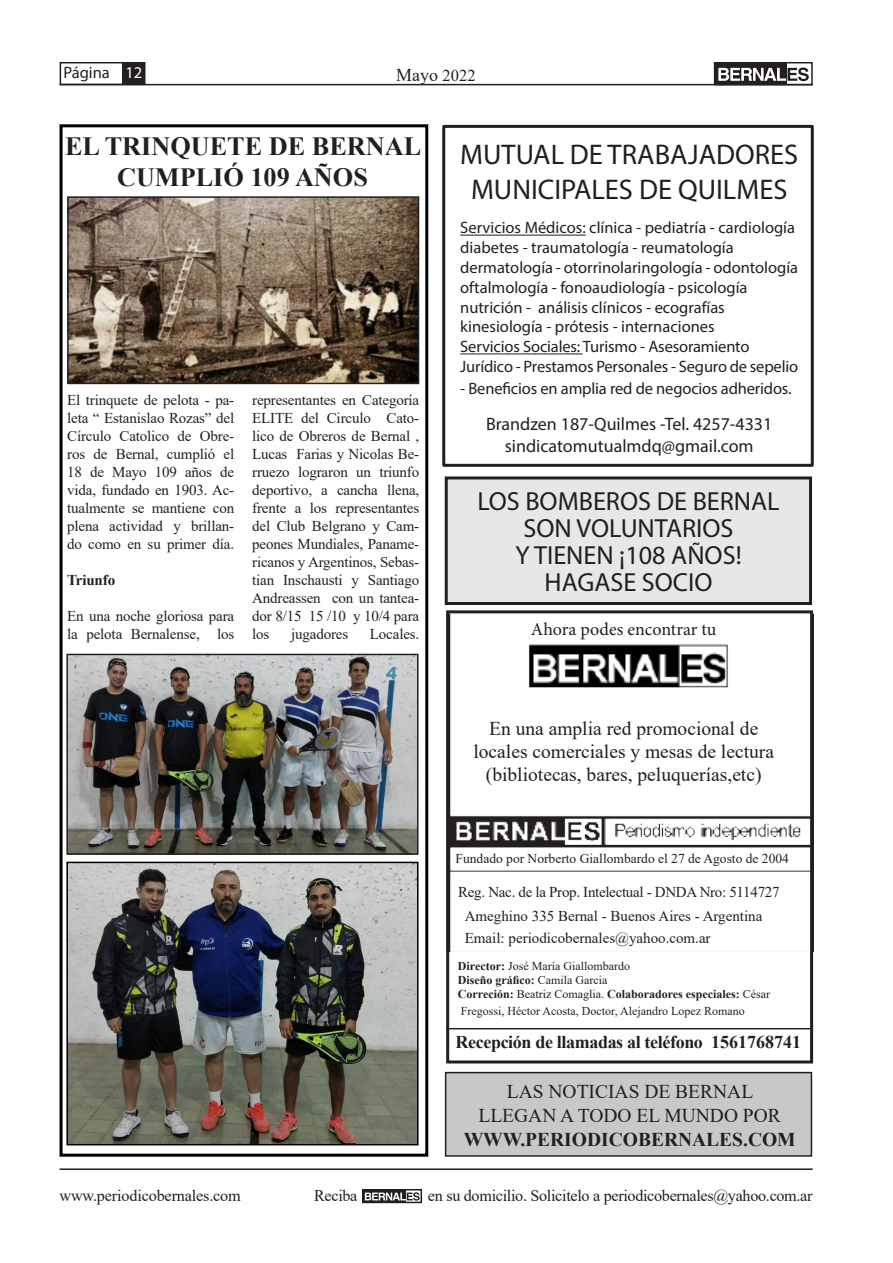
<style>
.page{position:relative;width:893px;height:1263px;background:#fff}
.page>*{position:absolute;margin:0;border:0;box-sizing:border-box;transform-origin:0 0}
.t1{font:28.5px "Myriad Pro";color:#231f20}
.t2{font:26.25px "Myriad Pro";color:#231f20}
.t3{font:700 26.25px/31.5px "Times New Roman";color:#231f20;text-align:center}
.t4{font:19.5px/23.4px "Times New Roman";color:#231f20;text-align:center}
.t5{font:700 19.5px "Times New Roman";color:#231f20}
.t6{font:18px "Myriad Pro";color:#231f20}
.t7{font:700 18px "Times New Roman";letter-spacing:-.02em;color:#231f20}
.t8{font:18px "Minion Pro";color:#231f20}
.t9{font:700 18px "Times New Roman";color:#231f20}
.t10{font:18px "Times New Roman";color:#231f20}
.t11{font:16.5px/19.8px "Myriad Pro";color:#231f20}
.t12{font:16.2px "Times New Roman";letter-spacing:-.02em;color:#231f20}
.t13{font:15px/18px "Times New Roman";letter-spacing:-.01em;color:#231f20;text-align:justify}
.t14{font:700 15px "Times New Roman";letter-spacing:-.01em;color:#231f20}
.t15{font:13.5px/16.5px "Times New Roman";letter-spacing:-.04em;color:#231f20}
.t16{font:13.5px "Times New Roman";color:#231f20}
.t17{font:13.5px "Times New Roman";letter-spacing:-.02em;color:#231f20}
.t18{font:700 12px "Times New Roman";color:#231f20}
.t19{font:12px "Times New Roman";color:#231f20}
.s1{color:#fff}
.s2{font-size:16.5px}
.s3{font-weight:700}
.s4{font-weight:400}
</style>
<div class="page">
<div style="left:122px;top:63px;width:23px;height:21px;background:#231f20"></div>
<div style="left:60px;top:62px;width:85px;height:23px;border:2px solid #231f20"></div>
<hr style="left:60px;top:84px;width:753px;height:1px;background:#231f20">
<hr style="left:60px;top:1168px;width:753px;height:2px;background:#231f20">
<div style="left:715px;top:63px;width:72px;height:22px;background:#231f20"></div>
<svg style="left:718px;top:68px;width:91px;height:13px"></svg>
<div style="left:714px;top:62px;width:99px;height:23px;border:2px solid #231f20"></div>
<svg style="left:365px;top:1192px;width:54px;height:8px"></svg>
<div style="left:362px;top:1189px;width:60px;height:14px;border:2px solid #231f20"></div>
<img style="left:450px;top:614px;width:359px;height:337px">
<div style="left:455px;top:876px;width:335px;height:34px;background:#fff"></div>
<div style="left:446px;top:610px;width:367px;height:453px;border:3px solid #231f20"></div>
<hr style="left:446px;top:1028px;width:367px;height:1px;background:#231f20">
<div style="left:442px;top:125px;width:372px;height:342px;border:3px solid #231f20"></div>
<hr style="left:460px;top:235px;width:126px;height:1px;background:#231f20">
<hr style="left:460px;top:353px;width:123px;height:1px;background:#231f20">
<div style="left:446px;top:478px;width:364px;height:125px;background:#e6e7e9"></div>
<div style="left:445px;top:476px;width:367px;height:129px;border:3px solid #231f20"></div>
<div style="left:446px;top:1072px;width:365px;height:84px;background:#c7c8ca"></div>
<div style="left:445px;top:1072px;width:367px;height:85px;border:1px solid #231f20"></div>
<div style="left:484px;top:688px;width:293px;height:38px;background:#fff"></div>
<div style="left:458px;top:718px;width:14px;height:26px;background:#fff"></div>
<div style="left:469px;top:692px;width:332px;height:119px;background:#fff"></div>
<div style="left:478px;top:621px;width:292px;height:21px;background:#fff"></div>
<div style="left:458px;top:849px;width:239px;height:19px;background:#fff"></div>
<div style="left:458px;top:911px;width:338px;height:38px;background:#fff"></div>
<img style="left:70px;top:199px;width:346px;height:182px">
<div style="left:67px;top:196px;width:352px;height:188px;border:2px solid #231f20"></div>
<img style="left:69px;top:657px;width:346px;height:195px">
<div style="left:66px;top:654px;width:352px;height:201px;border:2px solid #231f20"></div>
<img style="left:69px;top:865px;width:346px;height:277px">
<div style="left:66px;top:862px;width:352px;height:283px;border:2px solid #000"></div>
<div style="left:60px;top:124px;width:368px;height:1033px;border:3px solid #000"></div>
<p class="t11" style="left:64px;top:63px;width:80px">Página <span class="s1">12</span></p>
<p class="t10" style="left:396px;top:62px;width:81px">Mayo <span class="s2">2022</span></p>
<p class="t3" style="left:65px;top:129px;width:358px">EL TRINQUETE DE BERNAL<br>CUMPLIÓ 109 AÑOS</p>
<p class="t13" style="left:67px;top:390px;width:169px">El trinquete de pelota - pa&shy;leta “ Estanislao Rozas” del Círculo Catolico de Obre&shy;ros de Bernal, cumplió el 18 de Mayo 109 años de vida, fundado en 1903. Ac&shy;tualmente se mantiene con plena actividad y brillan&shy;do como en su primer día.</p>
<p class="t14" style="left:67px;top:569px;width:49px">Triunfo</p>
<p class="t13" style="left:67px;top:606px;width:169px">En una noche gloriosa para la pelota Bernalense, los</p>
<p class="t13" style="left:252px;top:390px;width:169px">representantes en Categoría ELITE del Circulo Cato&shy;lico de Obreros de Bernal , Lucas Farias y Nicolas Be&shy;rruezo lograron un triunfo deportivo, a cancha llena, frente a los representantes del Club Belgrano y Cam&shy;peones Mundiales, Paname&shy;ricanos y Argentinos, Sebas&shy;tian Inschausti y Santiago Andreassen con un tantea&shy;dor 8/15 15 /10 y 10/4 para los</p>
<p class="t13" style="left:291px;top:624px;width:59px">jugadores</p>
<p class="t13" style="left:370px;top:624px;width:51px">Locales.</p>
<p class="t1" style="left:460px;top:137px;width:339px">MUTUAL DE TRABAJADORES</p>
<p class="t1" style="left:471px;top:172px;width:318px">MUNICIPALES DE QUILMES</p>
<p class="t11" style="left:460px;top:218px;width:339px">Servicios Médicos: clínica - pediatría - cardiología diabetes - traumatología - reumatología dermatología - otorrinolaringología - odontología oftalmología - fonoaudiología - psicología</p>
<p class="t11" style="left:460px;top:297px;width:266px">nutrición - análisis clínicos - ecografías kinesiología - prótesis - internaciones</p>
<p class="t11" style="left:460px;top:337px;width:339px">Servicios Sociales: Turismo - Asesoramiento<br>Jurídico - Prestamos Personales - Seguro de sepelio</p>
<p class="t11" style="left:460px;top:378px;width:333px">- Beneficios en amplia red de negocios adheridos.</p>
<p class="t6" style="left:486px;top:413px;width:288px">Brandzen 187-Quilmes -Tel. 4257-4331</p>
<p class="t6" style="left:505px;top:435px;width:250px">sindicatomutualmdq@gmail.com</p>
<p class="t2" style="left:477px;top:485px;width:304px">LOS BOMBEROS DE BERNAL</p>
<p class="t2" style="left:524px;top:512px;width:211px">SON VOLUNTARIOS</p>
<p class="t2" style="left:515px;top:539px;width:228px">Y TIENEN ¡108 AÑOS!</p>
<p class="t2" style="left:545px;top:566px;width:169px">HAGASE SOCIO</p>
<p class="t8" style="left:531px;top:617px;width:187px">Ahora podes encontrar tu</p>
<p class="t4" style="left:473px;top:716px;width:302px">En una amplia red promocional de locales comerciales y mesas de lectura (bibliotecas, bares, peluquerías,etc)</p>
<p class="t16" style="left:456px;top:849px;width:335px">Fundado por Norberto Giallombardo el 27 de Agosto de 2004</p>
<p class="t13" style="left:458px;top:883px;width:323px">Reg. Nac. de la Prop. Intelectual - DNDA Nro: 5114727</p>
<p class="t13" style="left:465px;top:906px;width:299px">Ameghino 335 Bernal - Buenos Aires - Argentina</p>
<p class="t13" style="left:465px;top:928px;width:247px">Email: periodicobernales@yahoo.com.ar</p>
<p class="t17" style="left:455px;top:956px;width:172px"><span class="s3">Director</span> Norberto Giallombardo</p>
<p class="t15" style="left:455px;top:990px;width:344px">Rodrigo Navarro / <span class="s3">Corrección:</span> Beatriz Cornaglia. <span class="s3">Colaboradores especiales:</span> César Fregossi, Héctor Acosta, Alejandro Lopez Romano.</p>
<p class="t7" style="left:455px;top:1029px;width:276px">Recepción de llamadas al teléfono 15-</p>
<p class="t7" style="left:764px;top:1029px;width:42px">-8741</p>
<p class="t19" style="left:458px;top:957px;width:174px"><span class="s3">Director:</span> José María Giallombardo</p>
<p class="t18" style="left:458px;top:971px;width:151px">Diseño gráfico: <span class="s4">Camila Garcia</span></p>
<p class="t18" style="left:458px;top:986px;width:314px">Correción: <span class="s4">Beatriz Comaglia.</span> Colaboradores especiales: <span class="s4">César</span></p>
<p class="t19" style="left:461px;top:1002px;width:285px">Fregossi, Héctor Acosta, Doctor, Alejandro Lopez Romano</p>
<p class="t9" style="left:711px;top:1029px;width:91px">1561768741</p>
<p class="t4" style="left:507px;top:1079px;width:248px">LAS NOTICIAS DE BERNAL</p>
<p class="t4" style="left:478px;top:1103px;width:304px">LLEGAN A TODO EL MUNDO POR</p>
<p class="t5" style="left:464px;top:1125px;width:333px">WWW.PERIODICOBERNALES.COM</p>
<p class="t12" style="left:60px;top:1184px;width:183px">www.periodicobernales.com</p>
<p class="t12" style="left:314px;top:1184px;width:45px">Reciba</p>
<p class="t12" style="left:428px;top:1184px;width:386px">en su domicilio. Solicitelo a periodicobernales@yahoo.com.ar</p>
</div>
